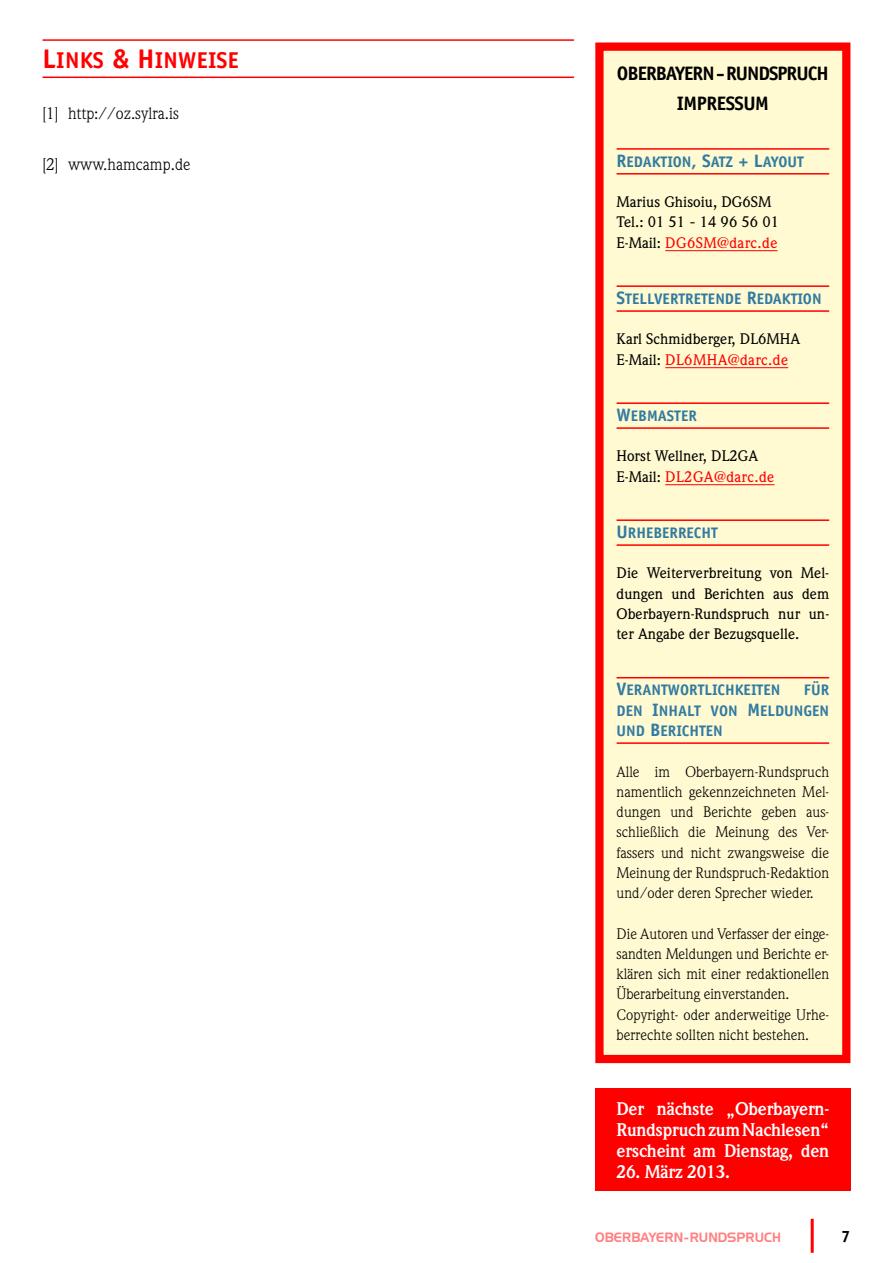
<style>
.page{position:relative;width:893px;height:1263px;background:#fff}
.page>*{position:absolute;margin:0;border:0;box-sizing:border-box;transform-origin:0 0}
.t1{font:22.95px "Officina Sans LT Bold SC850";letter-spacing:.01em;color:#f00}
.t2{font:19.5px "Officina Sans LT Bold SC850";color:#000}
.t3{font:19.5px "Officina Sans LT Bold SC850";color:#000;scale:1.2 1}
.t4{font:700 18px/21px "Weidemann LT";letter-spacing:-.015em;color:#fff;text-align:justify}
.t5{font:16.5px "Weidemann LT";color:#000}
.t6{font:700 16.5px "Officina Sans LT";color:#000}
.t7{font:15.3px/20.2px "Officina Sans LT Bold SC850";color:#317aa2;text-align:justify}
.t8{font:15px/20.2px "Weidemann LT";letter-spacing:-.005em;color:#000;text-align:justify}
.t9{font:500 15px/20.2px "Weidemann LT";color:#000}
.t10{font:13.2px "Handel Gothic BT";color:#ff8080;scale:.93 1}
.s1{font-size:27px}
.s2{font-size:18px}
.s3{color:#f00}
</style>
<div class="page">
<hr style="left:811px;top:1219px;width:3px;height:34px;background:#f00">
<hr style="left:43px;top:39px;width:531px;height:2px;background:#f00">
<hr style="left:43px;top:77px;width:531px;height:1px;background:#f00">
<div style="left:595px;top:1089px;width:255px;height:102px;background:#f00"></div>
<div style="left:595px;top:43px;width:255px;height:1020px;background:#fffad1;border:8px solid #f00"></div>
<hr style="left:617px;top:148px;width:212px;height:2px;background:#f00">
<hr style="left:617px;top:173px;width:212px;height:2px;background:#f00">
<hr style="left:665px;top:250px;width:112px;height:1px;background:#f00">
<hr style="left:617px;top:285px;width:212px;height:2px;background:#f00">
<hr style="left:617px;top:310px;width:212px;height:2px;background:#f00">
<hr style="left:665px;top:367px;width:123px;height:1px;background:#f00">
<hr style="left:617px;top:402px;width:212px;height:2px;background:#f00">
<hr style="left:617px;top:427px;width:212px;height:2px;background:#f00">
<hr style="left:665px;top:484px;width:109px;height:1px;background:#f00">
<hr style="left:617px;top:519px;width:212px;height:2px;background:#f00">
<hr style="left:617px;top:544px;width:212px;height:2px;background:#f00">
<hr style="left:617px;top:677px;width:212px;height:1px;background:#f00">
<hr style="left:617px;top:742px;width:212px;height:2px;background:#f00">
<h1 class="t1" style="left:43px;top:46px;width:198px"><span class="s1">L</span>INKS <span class="s1">&amp; H</span> INWEISE</h1>
<p class="t5" style="left:43px;top:104px;width:138px">[1] http://oz.sylra.is</p>
<p class="t5" style="left:43px;top:155px;width:150px">[2] www.hamcamp.de</p>
<h2 class="t2" style="left:617px;top:62px;width:11px">OBERBAYERN</h2>
<h2 class="t3" style="left:716px;top:62px;width:18px">-RUND</h2>
<h2 class="t2" style="left:769px;top:62px;width:20px">SPRUCH</h2>
<h2 class="t2" style="left:677px;top:92px;width:11px">IMPRE</h2>
<h2 class="t2" style="left:726px;top:92px;width:31px">SSUM</h2>
<p class="t7" style="left:617px;top:151px;width:189px"><span class="s2">R</span>EDAKTION<span class="s2">, S</span>ATZ <span class="s2">+ L</span>AYOUT</p>
<p class="t9" style="left:617px;top:192px;width:164px">Marius Ghisoiu, DG6SM<br>Tel.: 01 51 - 14 96 56 01<br>E-Mail: <span class="s3">DG6SM@darc.de</span></p>
<p class="t7" style="left:617px;top:288px;width:207px"><span class="s2">S</span>TELLVERTRETENDE <span class="s2">R</span>EDAKTION</p>
<p class="t9" style="left:617px;top:329px;width:185px">Karl Schmidberger, DL6MHA<br>E-Mail: <span class="s3">DL6MHA@darc.de</span></p>
<p class="t7" style="left:617px;top:405px;width:82px"><span class="s2">W</span>EBMASTER</p>
<p class="t9" style="left:617px;top:446px;width:159px">Horst Wellner, DL2GA<br>E-Mail: <span class="s3">DL2GA@darc.de</span></p>
<p class="t7" style="left:617px;top:522px;width:103px"><span class="s2">U</span> RHEBERRECHT</p>
<p class="t9" style="left:617px;top:563px;width:214px;text-align:justify">Die Weiterverbreitung von Mel&shy;dungen und Berichten aus dem Oberbayern-Rundspruch nur un&shy;ter Angabe der Bezugsquelle.</p>
<p class="t7" style="left:617px;top:680px;width:214px;text-indent:187px">FÜR DEN <span class="s2">I</span>NHALT VON <span class="s2">M</span> ELDUNGEN UND <span class="s2">B</span>ERICHTEN</p>
<p class="t8" style="left:617px;top:761px;width:214px">Alle im Oberbayern-Rundspruch namentlich gekennzeichneten Mel&shy;dungen und Berichte geben aus&shy;schließlich die Meinung des Ver&shy;fassers und nicht zwangsweise die Meinung der Rundspruch-Redaktion und/oder deren Sprecher wieder.</p>
<p class="t8" style="left:617px;top:923px;width:214px;text-align:left">Die Autoren und Verfasser der einge&shy;sandten Meldungen und Berichte er&shy;klären sich mit einer redaktionellen Überarbeitung einverstanden.<br>Copyright- oder anderweitige Urhe&shy;berrechte sollten nicht bestehen.</p>
<p class="t7" style="left:617px;top:680px;width:165px"><span class="s2">V</span>ERANTWORTLICHKEITEN</p>
<p class="t4" style="left:617px;top:1098px;width:214px">Der nächste „Oberbayern-Rundspruch zum Nachlesen“ erscheint am Dienstag, den</p>
<p class="t4" style="left:617px;top:1161px;width:115px">26. März 2013.</p>
<p class="t10" style="left:595px;top:1229px;width:201px">OBERBAYERN-RUNDSPRUCH</p>
<p class="t6" style="left:841px;top:1226px;width:11px">7</p>
</div>
